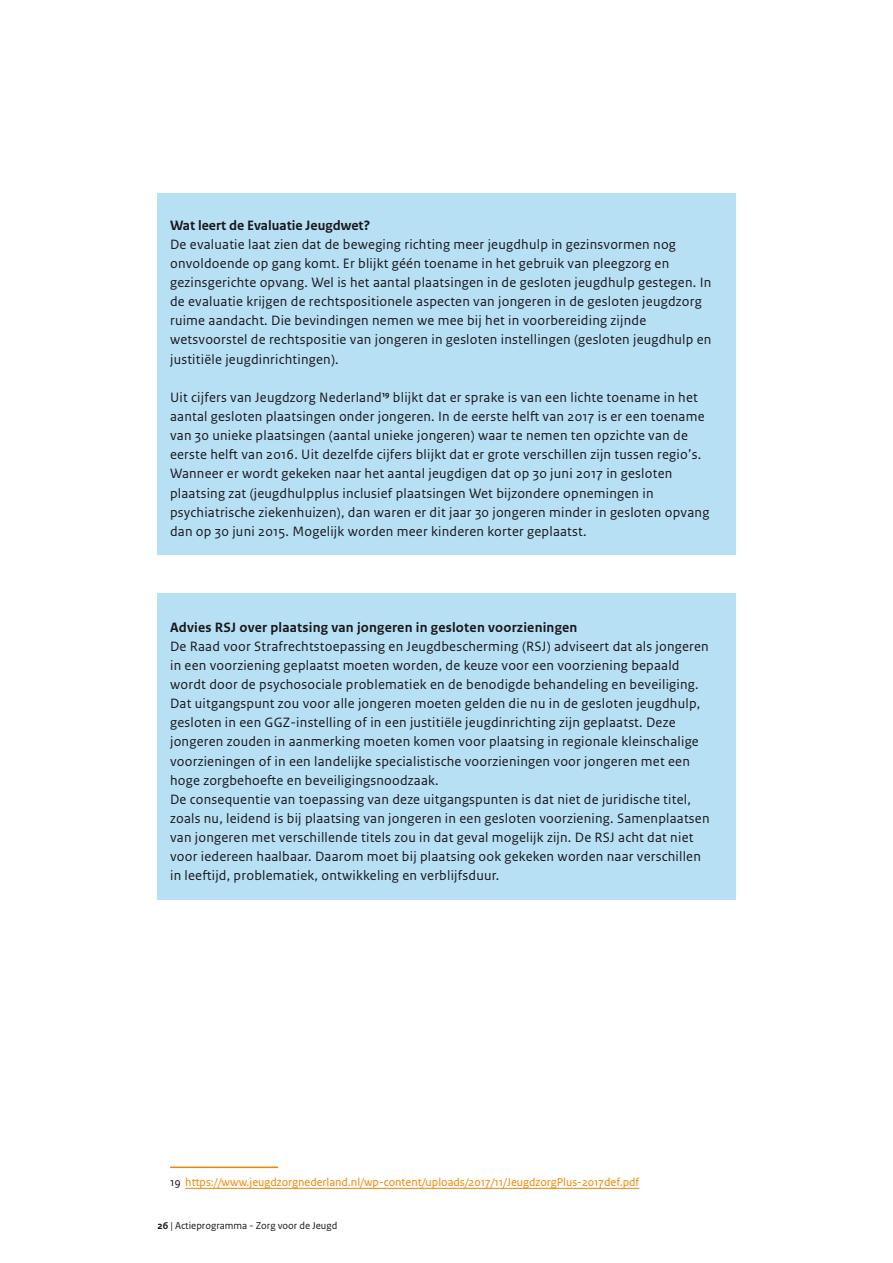
<style>
.page{position:relative;width:893px;height:1263px;background:#fff}
.page>*{position:absolute;margin:0;border:0;box-sizing:border-box;transform-origin:0 0}
.t1{font:14.25px/19.2px "Rijksoverheid Sans Text";letter-spacing:.015em;color:#1a171c}
.t2{font:700 14.25px "Rijksoverheid Sans Text";letter-spacing:.015em;color:#1a171c}
.t3{font:12px "Rijksoverheid Sans Text";color:#ef8400}
.t4{font:10.5px "Rijksoverheid Sans Text";color:#1a171c}
.s1{color:#1a171c}
.s2{font-weight:700}
</style>
<div class="page">
<div style="left:157px;top:593px;width:579px;height:306px;background:#b8e0f4"></div>
<div style="left:157px;top:193px;width:579px;height:362px;background:#b8e0f4"></div>
<hr style="left:170px;top:1166px;width:108px;height:2px;background:#ef8400">
<hr style="left:185px;top:1188px;width:454px;height:1px;background:#ef8400">
<p class="t2" style="left:170px;top:217px;width:202px">Wat leert de Evaluatie Jeugdwet?</p>
<p class="t1" style="left:170px;top:235px;width:543px">De evaluatie laat zien dat de beweging richting meer jeugdhulp in gezinsvormen nog onvoldoende op gang komt. Er blijkt géén toename in het gebruik van pleegzorg en gezinsgerichte opvang. Wel is het aantal plaatsingen in de gesloten jeugdhulp gestegen. In de evaluatie krijgen de rechtspositionele aspecten van jongeren in de gesloten jeugdzorg ruime aandacht. Die bevindingen nemen we mee bij het in voorbereiding zijnde wetsvoorstel de rechtspositie van jongeren in gesloten instellingen (gesloten jeugdhulp en justitiële jeugdinrichtingen).</p>
<p class="t1" style="left:170px;top:388px;width:541px">Uit cijfers van Jeugdzorg Nederland<sup>19</sup> blijkt dat er sprake is van een lichte toename in het aantal gesloten plaatsingen onder jongeren. In de eerste helft van 2017 is er een toename van 30 unieke plaatsingen (aantal unieke jongeren) waar te nemen ten opzichte van de eerste helft van 2016. Uit dezelfde cijfers blijkt dat er grote verschillen zijn tussen regio’s.<br>Wanneer er wordt gekeken naar het aantal jeugdigen dat op 30 juni 2017 in gesloten plaatsing zat (jeugdhulpplus inclusief plaatsingen Wet bijzondere opnemingen in psychiatrische ziekenhuizen), dan waren er dit jaar 30 jongeren minder in gesloten opvang dan op 30 juni 2015. Mogelijk worden meer kinderen korter geplaatst.</p>
<p class="t2" style="left:170px;top:619px;width:409px">Advies RSJ over plaatsing van jongeren in gesloten voorzieningen</p>
<p class="t1" style="left:170px;top:637px;width:541px">De Raad voor Strafrechtstoepassing en Jeugdbescherming (RSJ) adviseert dat als jongeren in een voorziening geplaatst moeten worden, de keuze voor een voorziening bepaald wordt door de psychosociale problematiek en de benodigde behandeling en beveiliging.<br>Dat uitgangspunt zou voor alle jongeren moeten gelden die nu in de gesloten jeugdhulp, gesloten in een GGZ-instelling of in een justitiële jeugdinrichting zijn geplaatst. Deze jongeren zouden in aanmerking moeten komen voor plaatsing in regionale kleinschalige voorzieningen of in een landelijke specialistische voorzieningen voor jongeren met een hoge zorgbehoefte en beveiligingsnoodzaak.<br>De consequentie van toepassing van deze uitgangspunten is dat niet de juridische titel, zoals nu, leidend is bij plaatsing van jongeren in een gesloten voorziening. Samenplaatsen van jongeren met verschillende titels zou in dat geval mogelijk zijn. De RSJ acht dat niet voor iedereen haalbaar. Daarom moet bij plaatsing ook gekeken worden naar verschillen in leeftijd, problematiek, ontwikkeling en verblijfsduur.</p>
<p class="t3" style="left:170px;top:1176px;width:471px"><span class="s1">19</span> https://www.jeugdzorgnederland.nl/wp-content/uploads/2017/11/JeugdzorgPlus-2017def.pdf</p>
<p class="t4" style="left:157px;top:1219px;width:182px"><span class="s2">26</span> | Actieprogramma - Zorg voor de Jeugd</p>
</div>
